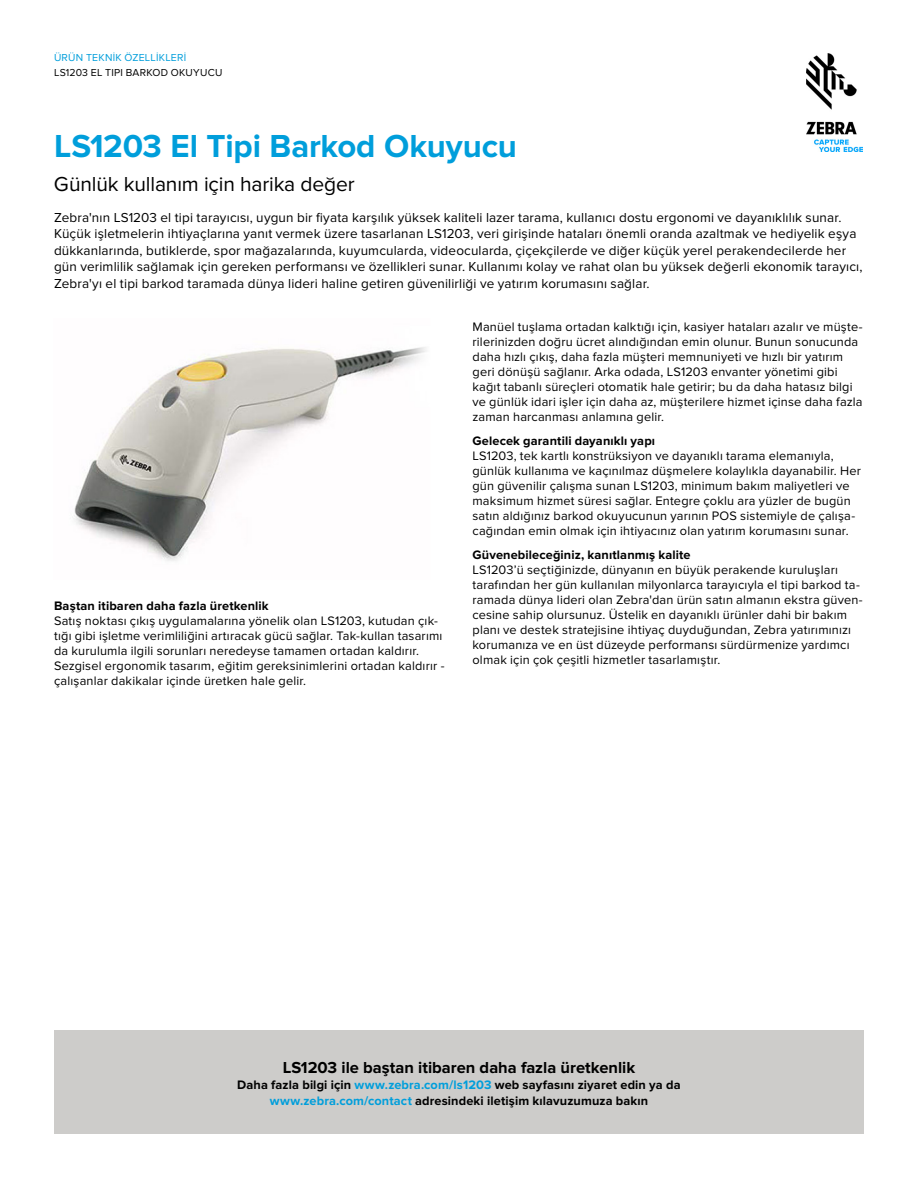
<style>
.page{position:relative;width:918px;height:1188px;background:#fff}
.page>*{position:absolute;margin:0;border:0;box-sizing:border-box;transform-origin:0 0}
.t1{font:700 33px "Proxima Nova";letter-spacing:-.005em;color:#009edb}
.t2{font:21px "Proxima Nova";letter-spacing:-.01em;color:#000}
.t3{font:700 16.5px "Proxima Nova";color:#000}
.t4{font:13.5px/16.5px "Proxima Nova";letter-spacing:.01em;color:#000}
.t5{font:12.75px/15px "Proxima Nova";letter-spacing:.015em;color:#000}
.t6{font:700 12.75px/15.8px "Proxima Nova";letter-spacing:.01em;color:#000;text-align:center}
.t7{font:10.5px "Proxima Nova";letter-spacing:.02em;color:#000}
.t8{font:10.5px "Proxima Nova";letter-spacing:.025em;color:#009edb}
.s1{color:#009edb}
</style>
<div class="page">
<img style="left:806px;top:54px;width:56px;height:97px">
<div style="left:54px;top:1031px;width:810px;height:103px;background:#cdccca"></div>
<img style="left:74px;top:347px;width:353px;height:214px">
<p class="t8" style="left:54px;top:52px;width:134px">ÜRÜN TEKNİK ÖZELLİKLERİ</p>
<p class="t7" style="left:54px;top:66px;width:170px">LS1203 EL TIPI BARKOD OKUYUCU</p>
<h1 class="t1" style="left:54px;top:127px;width:464px">LS1203 El Tipi Barkod Okuyucu</h1>
<h2 class="t2" style="left:54px;top:172px;width:302px">Günlük kullanım için harika değer</h2>
<p class="t4" style="left:54px;top:209px;width:810px">Zebra'nın LS1203 el tipi tarayıcısı, uygun bir fiyata karşılık yüksek kaliteli lazer tarama, kullanıcı dostu ergonomi ve dayanıklılık sunar.<br>Küçük işletmelerin ihtiyaçlarına yanıt vermek üzere tasarlanan LS1203, veri girişinde hataları önemli oranda azaltmak ve hediyelik eşya dükkanlarında, butiklerde, spor mağazalarında, kuyumcularda, videocularda, çiçekçilerde ve diğer küçük yerel perakendecilerde her gün verimlilik sağlamak için gereken performansı ve özellikleri sunar. Kullanımı kolay ve rahat olan bu yüksek değerli ekonomik tarayıcı, Zebra'yı el tipi barkod taramada dünya lideri haline getiren güvenilirliği ve yatırım korumasını sağlar.</p>
<p class="t6" style="left:54px;top:598px;width:216px">Baştan itibaren daha fazla üretkenlik</p>
<p class="t5" style="left:54px;top:613px;width:392px">Satış noktası çıkış uygulamalarına yönelik olan LS1203, kutudan çık&shy;tığı gibi işletme verimliliğini artıracak gücü sağlar. Tak-kullan tasarımı da kurulumla ilgili sorunları neredeyse tamamen ortadan kaldırır.<br>Sezgisel ergonomik tasarım, eğitim gereksinimlerini ortadan kaldırır - çalışanlar dakikalar içinde üretken hale gelir.</p>
<p class="t5" style="left:472px;top:320px;width:392px">Manüel tuşlama ortadan kalktığı için, kasiyer hataları azalır ve müşte&shy;rilerinizden doğru ücret alındığından emin olunur. Bunun sonucunda daha hızlı çıkış, daha fazla müşteri memnuniyeti ve hızlı bir yatırım geri dönüşü sağlanır. Arka odada, LS1203 envanter yönetimi gibi kağıt tabanlı süreçleri otomatik hale getirir; bu da daha hatasız bilgi ve günlük idari işler için daha az, müşterilere hizmet içinse daha fazla zaman harcanması anlamına gelir.</p>
<p class="t6" style="left:472px;top:434px;width:184px">Gelecek garantili dayanıklı yapı</p>
<p class="t5" style="left:472px;top:449px;width:390px">LS1203, tek kartlı konstrüksiyon ve dayanıklı tarama elemanıyla, günlük kullanıma ve kaçınılmaz düşmelere kolaylıkla dayanabilir. Her gün güvenilir çalışma sunan LS1203, minimum bakım maliyetleri ve maksimum hizmet süresi sağlar. Entegre çoklu ara yüzler de bugün satın aldığınız barkod okuyucunun yarının POS sistemiyle de çalışa&shy;cağından emin olmak için ihtiyacınız olan yatırım korumasını sunar.</p>
<p class="t6" style="left:472px;top:547px;width:220px">Güvenebileceğiniz, kanıtlanmış kalite</p>
<p class="t5" style="left:472px;top:563px;width:392px">LS1203’ü seçtiğinizde, dünyanın en büyük perakende kuruluşları tarafından her gün kullanılan milyonlarca tarayıcıyla el tipi barkod ta&shy;ramada dünya lideri olan Zebra'dan ürün satın almanın ekstra güven&shy;cesine sahip olursunuz. Üstelik en dayanıklı ürünler dahi bir bakım planı ve destek stratejisine ihtiyaç duyduğundan, Zebra yatırımınızı korumanıza ve en üst düzeyde performansı sürdürmenize yardımcı olmak için çok çeşitli hizmetler tasarlamıştır.</p>
<p class="t3" style="left:283px;top:1058px;width:354px">LS1203 ile baştan itibaren daha fazla üretkenlik</p>
<p class="t6" style="left:237px;top:1077px;width:445px">Daha fazla bilgi için <span class="s1">www.zebra.com/ls1203</span> web sayfasını ziyaret edin ya da <span class="s1">www.zebra.com/contact</span> adresindeki iletişim kılavuzumuza bakın</p>
</div>
